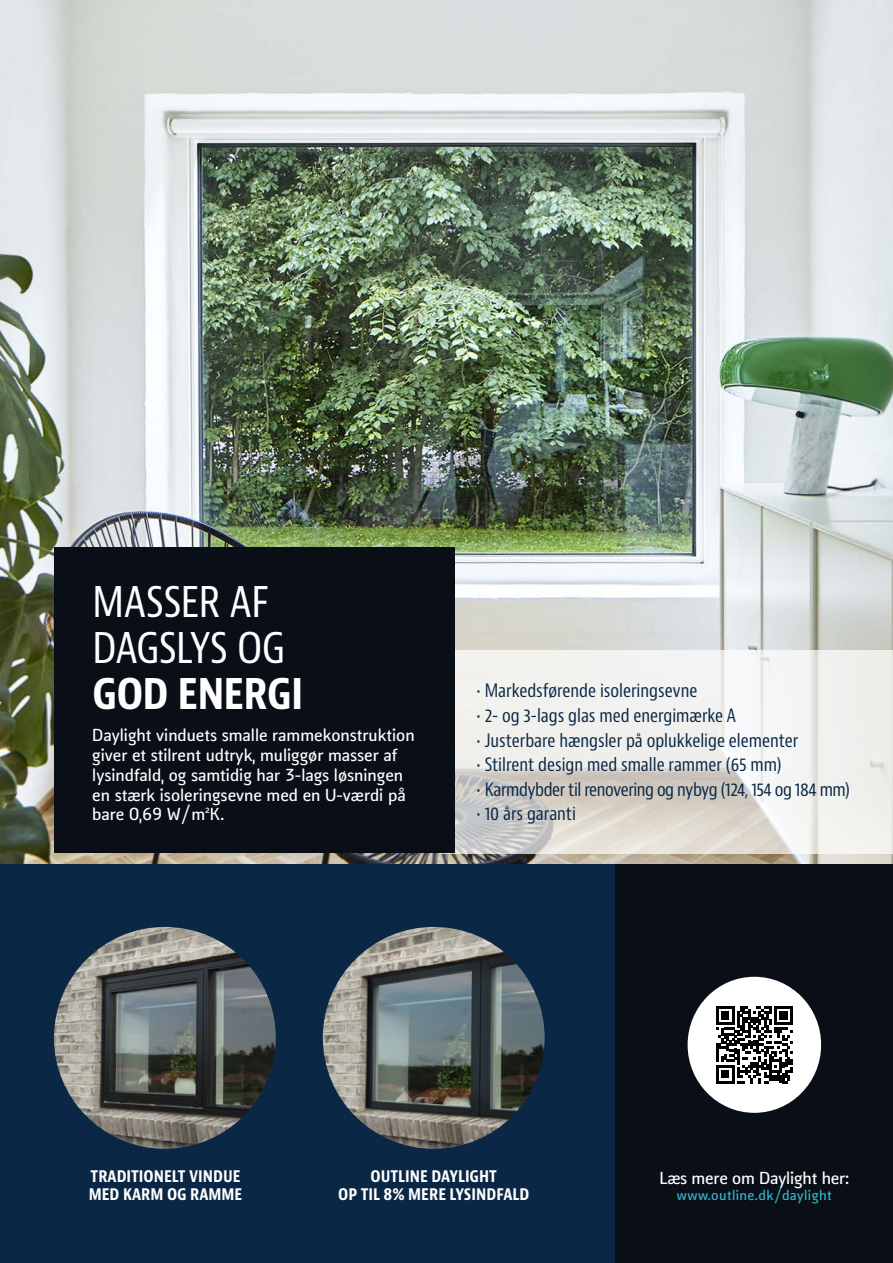
<style>
.page{position:relative;width:893px;height:1263px;background:#fff}
.page>*{position:absolute;margin:0;border:0;box-sizing:border-box;transform-origin:0 0}
.t1{font:condensed 45px/46.2px "Bernino Sans";letter-spacing:-.02em;color:#fff}
.t2{font:700 condensed 45px "Bernino Sans";letter-spacing:-.02em;color:#fff}
.t3{font:condensed 18px "Bernino Sans";color:#0a2745}
.t4{font:condensed 18px "Bernino Sans";letter-spacing:-.025em;color:#0a2745}
.t5{font:700 condensed 16.95px/18.8px "Bernino Sans";color:#fff}
.t6{font:700 16.5px/19.8px "Kofi Pure Sans";color:#fff}
.t7{font:700 13.5px "Kofi Pure Sans";letter-spacing:.03em;color:#32bacb}
</style>
<div class="page">
<img style="left:0;top:0;width:893px;height:864px">
<svg style="left:455px;top:650px;width:438px;height:203px;fill:#f0efec"></svg>
<div style="left:0;top:864px;width:616px;height:399px;background:#0a2745"></div>
<div style="left:54px;top:547px;width:401px;height:306px;background:#090e17"></div>
<img style="left:54px;top:927px;width:222px;height:222px;border-radius:111px">
<img style="left:323px;top:927px;width:222px;height:222px;border-radius:111px">
<div style="left:616px;top:864px;width:277px;height:399px;background:#090e17"></div>
<div style="left:688px;top:977px;width:133px;height:136px;background:#fff;border-radius:50%"></div>
<svg style="left:716px;top:1006px;width:77px;height:77px"></svg>
<h1 class="t1" style="left:92px;top:578px;width:195px">MASSER AF<br>DAGSLYS OG</h1>
<h1 class="t2" style="left:92px;top:665px;width:213px">GOD ENERGI</h1>
<p class="t6" style="left:92px;top:725px;width:324px">Daylight vinduets smalle rammekonstruktion giver et stilrent udtryk, muliggør masser af lysindfald, og samtidig har 3-lags løsningen en stærk isoleringsevne med en U-værdi på bare 0,69 W/m²K.</p>
<p class="t3" style="left:477px;top:680px;width:222px">• Markedsførende isoleringsevne</p>
<p class="t3" style="left:477px;top:704px;width:261px">• 2- og 3-lags glas med energimærke A</p>
<p class="t3" style="left:477px;top:729px;width:323px">• Justerbare hængsler på oplukkelige elementer</p>
<p class="t3" style="left:477px;top:754px;width:306px">• Stilrent design med smalle rammer (65 mm)</p>
<p class="t4" style="left:477px;top:778px;width:374px">• Karmdybder til renovering og nybyg (124, 154 og 184 mm)</p>
<p class="t3" style="left:477px;top:803px;width:101px">• 10 års garanti</p>
<p class="t5" style="left:89px;top:1166px;width:155px">TRADITIONELT VINDUE<br>MED KARM OG RAMME</p>
<p class="t5" style="left:338px;top:1166px;width:193px;text-align:center">OUTLINE DAYLIGHT<br>OP TIL 8% MERE LYSINDFALD</p>
<p class="t6" style="left:660px;top:1168px;width:191px">Læs mere om Daylight her:</p>
<p class="t7" style="left:677px;top:1186px;width:156px">www.outline.dk/daylight</p>
</div>
